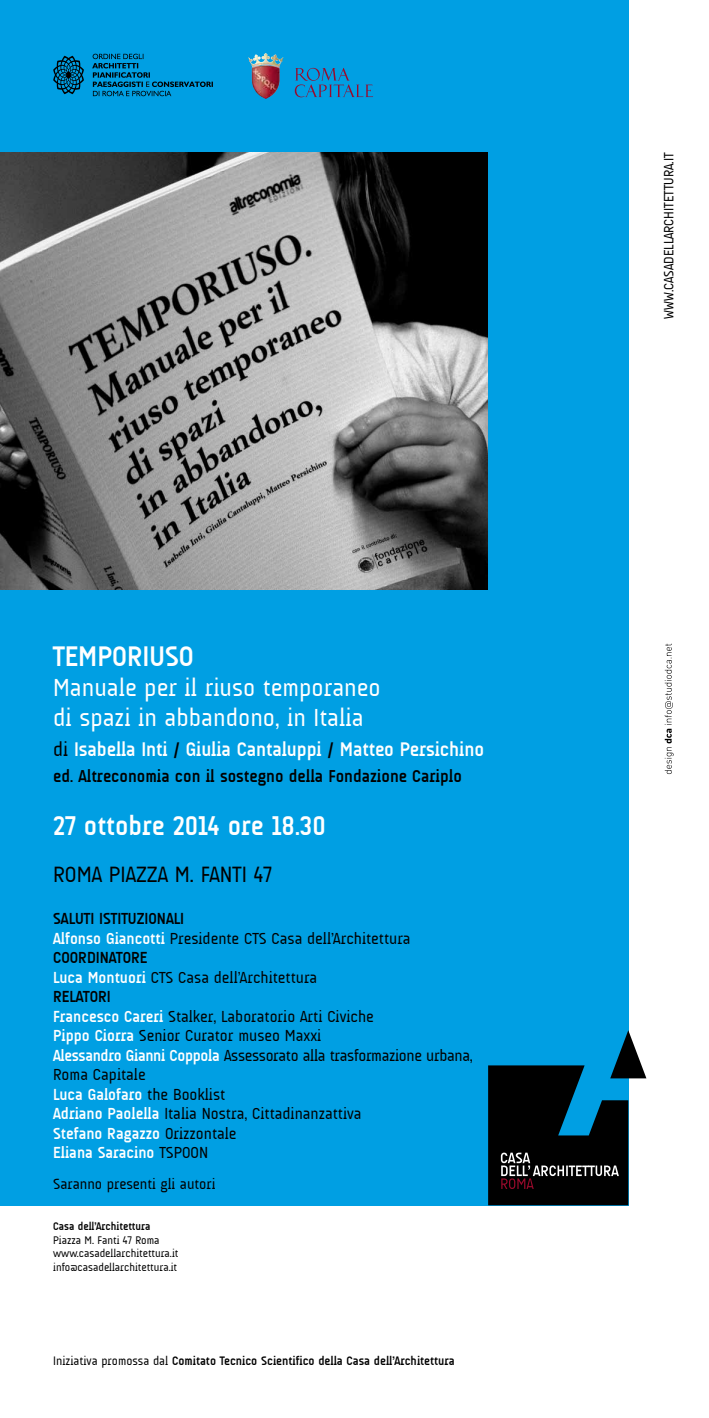
<style>
.page{position:relative;width:709px;height:1418px;background:#fff}
.page>*{position:absolute;margin:0;border:0;box-sizing:border-box;transform-origin:0 0}
.t1{font:700 28.75px "A Udimat";color:#fff}
.t2{font:700 27.5px "A Udimat";color:#fff}
.t3{font:25px/30px "A Udimat";color:#fff}
.t4{font:22.5px "A Udimat";color:#000}
.t5{font:700 20px "A Udimat";letter-spacing:-.005em;color:#fff}
.t6{font:700 17.5px "A Udimat";color:#000}
.t7{font:16.25px/19.5px "A Udimat";color:#000}
.t8{font:15px "A Udimat";color:#000}
.t9{font:13.75px "A Udimat";color:#000}
.t10{font:700 12.5px "A Udimat";color:#000}
.t11{font:11.25px/13.5px "A Udimat";color:#000}
.t12{font:700 11.25px "A Udimat";color:#000}
.s1{font-weight:400;color:#000}
.s2{color:#000}
.s3{font-weight:700}
.s4{font-weight:700;color:#fff}
.s5{font-weight:400}
</style>
<div class="page">
<div style="left:0;top:0;width:628px;height:1205px;background:#009fe3"></div>
<img style="left:0;top:152px;width:487px;height:437px">
<svg style="left:488px;top:1030px;width:158px;height:175px"></svg>
<img style="left:248px;top:53px;width:35px;height:14px">
<svg style="left:295px;top:68px;width:78px;height:29px"></svg>
<svg style="left:53px;top:56px;width:31px;height:38px"></svg>
<svg style="left:92px;top:54px;width:121px;height:42px"></svg>
<svg style="left:664px;top:643px;width:9px;height:131px"></svg>
<h1 class="t1" style="left:53px;top:639px;width:142px">TEMPORIUSO</h1>
<h3 class="t3" style="left:53px;top:672px;width:329px">Manuale per il riuso temporaneo di spazi in abbandono, in Italia</h3>
<p class="t5" style="left:53px;top:737px;width:432px"><span class="s1">di</span> Isabella Inti <span class="s2">/</span> Giulia Cantaluppi <span class="s2">/</span> Matteo Persichino</p>
<p class="t6" style="left:53px;top:766px;width:410px">ed. Altreconomia con il sostegno della Fondazione Cariplo</p>
<h2 class="t2" style="left:53px;top:810px;width:274px">27 ottobre 2014 ore 18.30</h2>
<h3 class="t4" style="left:53px;top:861px;width:220px">ROMA PIAZZA M. FANTI 47</h3>
<p class="t7" style="left:53px;top:908px;width:421px"><span class="s3">SALUTI ISTITUZIONALI<br></span><span class="s4">Alfonso Giancotti</span> Presidente CTS Casa dell’Architettura <span class="s3">COORDINATORE<br></span><span class="s4">Luca Montuori</span> CTS Casa dell’Architettura<br><span class="s3">RELATORI<br></span><span class="s4">Francesco Careri</span> Stalker, Laboratorio Arti Civiche<br><span class="s4">Pippo Ciorra</span> Senior Curator museo Maxxi<br><span class="s4">Alessandro Gianni Coppola</span> Assessorato alla trasformazione urbana, Roma Capitale<br><span class="s4">Luca Galofaro</span> the Booklist<br><span class="s4">Adriano Paolella</span> Italia Nostra, Cittadinanzattiva<br><span class="s4">Stefano Ragazzo</span> Orizzontale<br><span class="s4">Eliana Saracino</span> TSPOON</p>
<p class="t8" style="left:53px;top:1175px;width:164px">Saranno presenti gli autori</p>
<p class="t12" style="left:53px;top:1219px;width:99px">Casa dell’Architettura</p>
<p class="t11" style="left:53px;top:1232px;width:127px">Piazza M. Fanti 47 Roma www.casadellarchitettura.it info@casadellarchitettura.it</p>
<p class="t10" style="left:53px;top:1353px;width:403px"><span class="s5">Iniziativa promossa dal</span> Comitato Tecnico Scientifico della Casa dell’Architettura</p>
<p class="t9" style="left:661px;top:319px;width:168px;rotate:-90deg">WWW.CASADELLARCHITETTURA.IT</p>
</div>
